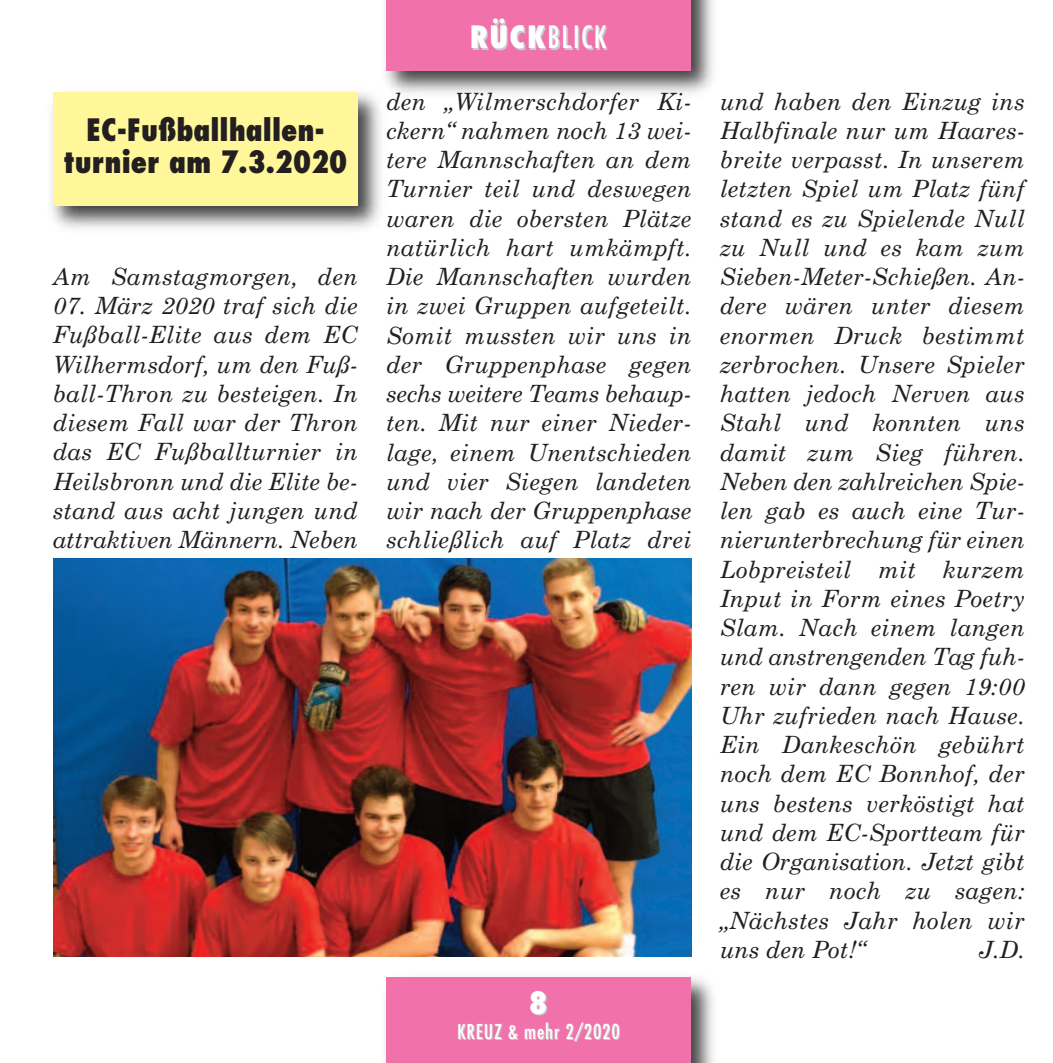
<style>
.page{position:relative;width:1053px;height:1063px;background:#fff}
.page>*{position:absolute;margin:0;border:0;box-sizing:border-box;transform-origin:0 0}
.t1{font:30px/32.5px "Fujiyama Extra Bold Plain";color:#231f20;text-align:center}
.t2{font:30px "Fujiyama Plain";letter-spacing:.05em;color:#fff}
.t3{font:30px "Fujiyama Extra Bold Plain";color:#fff}
.t4{font:italic 23.75px/29.2px "Century Schoolbook";letter-spacing:.01em;color:#231f20;text-align:justify}
.t5{font:20px "Fujiyama Plain";letter-spacing:.05em;color:#fff}
.s1{font-family:"Fujiyama Extra Bold Plain"}
</style>
<div class="page">
<img style="left:385px;top:978px;width:329px;height:85px">
<div style="left:386px;top:977px;width:305px;height:86px;background:#f171ab"></div>
<img style="left:385px;top:0;width:329px;height:93px">
<div style="left:386px;top:0;width:305px;height:71px;background:#f171ab"></div>
<img style="left:51px;top:82px;width:339px;height:147px">
<div style="left:53px;top:92px;width:304px;height:114px;background:#fff79a"></div>
<img style="left:53px;top:559px;width:638px;height:398px">
<p class="t1" style="left:63px;top:114px;width:286px">EC-Fußballhallen&shy;turnier am 7.3.2020</p>
<p class="t4" style="left:53px;top:262px;width:306px">Am Samstagmorgen, den</p>
<p class="t4" style="left:53px;top:291px;width:306px">07. März 2020 traf sich die Fußball-Elite aus dem EC Wilhermsdorf, um den Fuß&shy;ball-Thron zu besteigen. In diesem Fall war der Thron das EC Fußballturnier in Heilsbronn und die Elite be&shy;stand aus acht jungen und attraktiven Männern. Neben</p>
<p class="t2" style="left:469px;top:21px;width:138px"><span class="s1">RÜCK</span>BLICK</p>
<p class="t4" style="left:386px;top:87px;width:307px">den „Wilmerschdorfer Ki&shy;ckern“ nahmen noch 13 wei&shy;tere Mannschaften an dem Turnier teil und deswegen waren die obersten Plätze natürlich hart umkämpft.<br>Die Mannschaften wurden in zwei Gruppen aufgeteilt.<br>Somit mussten wir uns in der Gruppenphase gegen sechs weitere Teams behaup&shy;ten. Mit nur einer Nieder&shy;lage, einem Unentschieden und vier Siegen landeten wir nach der Gruppenphase schließlich auf Platz drei</p>
<p class="t4" style="left:719px;top:87px;width:306px">und haben den Einzug ins Halbfinale nur um Haares&shy;breite verpasst. In unserem letzten Spiel um Platz fünf stand es zu Spielende Null zu Null und es kam zum Sieben-Meter-Schießen. An&shy;dere wären unter diesem enormen Druck bestimmt zerbrochen. Unsere Spieler hatten jedoch Nerven aus Stahl und konnten uns damit zum Sieg führen.<br>Neben den zahlreichen Spie&shy;len gab es auch eine Tur&shy;nierunterbrechung für einen Lobpreisteil mit kurzem Input in Form eines Poetry Slam. Nach einem langen und anstrengenden Tag fuh&shy;ren wir dann gegen 19:00<br>Uhr zufrieden nach Hause.<br>Ein Dankeschön gebührt noch dem EC Bonnhof, der uns bestens verköstigt hat und dem EC-Sportteam für die Organisation. Jetzt gibt es nur noch zu sagen: „Nächstes Jahr holen wir uns den Pot!“</p>
<p class="t4" style="left:978px;top:935px;width:48px">J.D.</p>
<p class="t3" style="left:529px;top:986px;width:20px">8</p>
<p class="t5" style="left:457px;top:1020px;width:164px">KREUZ &amp; mehr 2/2020</p>
</div>
